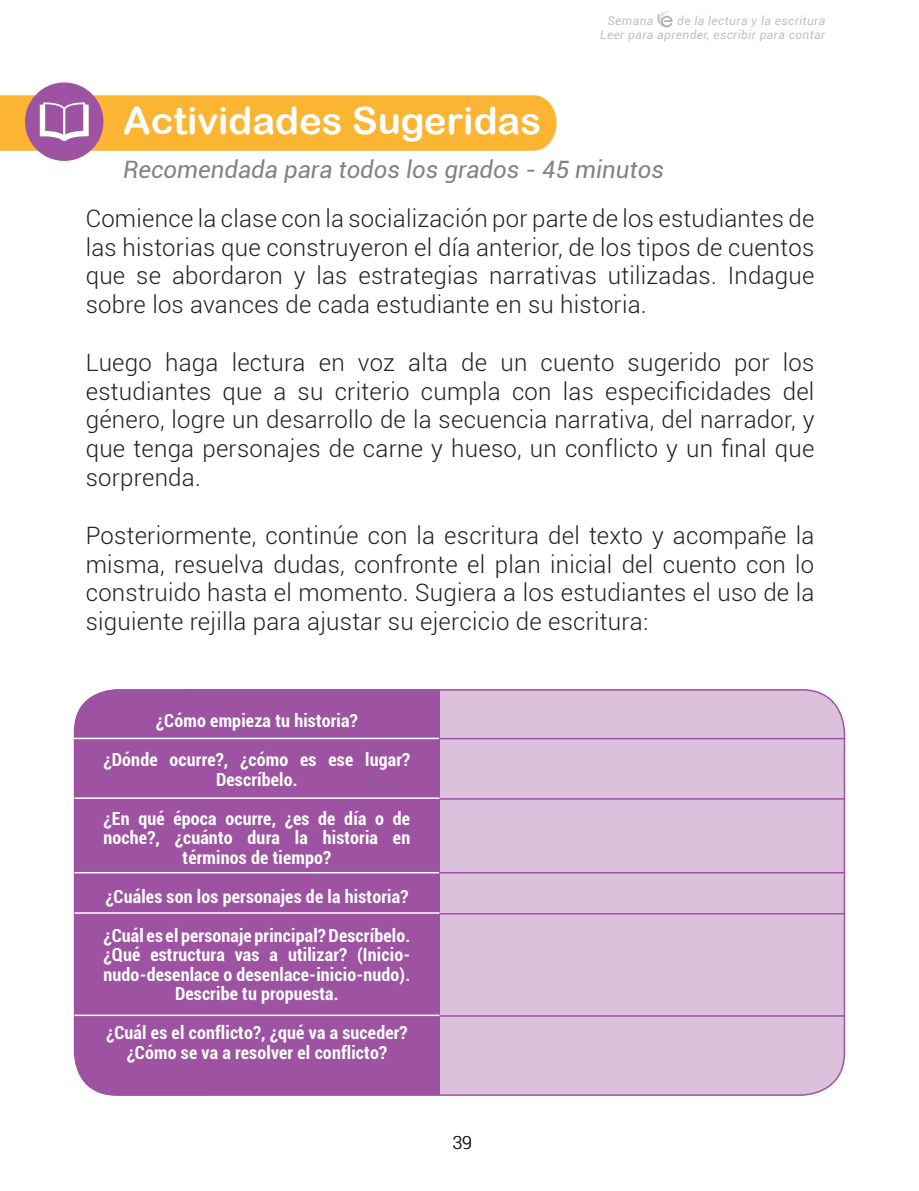
<style>
.page{position:relative;width:919px;height:1191px;background:#fff}
.page>*{position:absolute;margin:0;border:0;box-sizing:border-box;transform-origin:0 0}
.t1{font:37.5px "Arial Rounded MT Bold";color:#fff}
.t2{font:300 24px/28.8px "Roboto";letter-spacing:.01em;color:#231f20;text-align:justify}
.t3{font:italic 24px "Roboto";color:#838386}
.t4{font:700 condensed 18px/19.5px "Roboto";letter-spacing:.01em;color:#fff;text-align:center}
.t5{font:300 18px "Roboto";color:#231f20}
.t6{font:italic 12px/14.4px "Roboto";letter-spacing:.03em;color:#c0c1c4;text-align:right}
</style>
<div class="page">
<svg style="left:657px;top:10px;width:15px;height:17px"></svg>
<div style="left:25px;top:82px;width:78px;height:79px;background:#9d53a1;border-radius:50%"></div>
<svg style="left:0;top:95px;width:556px;height:56px;background:#f2ad46"></svg>
<div style="left:74px;top:690px;width:770px;height:405px;background:#dcc1dd;border-radius:43px"></div>
<div style="left:74px;top:692px;width:113px;height:403px;background:#9d53a1"></div>
<div style="left:187px;top:690px;width:252px;height:405px;background:#9d53a1"></div>
<hr style="left:74px;top:739px;width:365px;height:2px;background:#9d53a1">
<hr style="left:439px;top:738px;width:406px;height:1px;background:#9d53a1">
<hr style="left:74px;top:737px;width:365px;height:2px;background:#fff">
<hr style="left:74px;top:797px;width:365px;height:2px;background:#fff">
<hr style="left:74px;top:872px;width:365px;height:1px;background:#fff">
<hr style="left:74px;top:912px;width:365px;height:1px;background:#fff">
<hr style="left:74px;top:1014px;width:365px;height:2px;background:#fff">
<hr style="left:439px;top:798px;width:406px;height:1px;background:#9d53a1">
<hr style="left:439px;top:872px;width:405px;height:1px;background:#9d53a1">
<hr style="left:439px;top:913px;width:406px;height:1px;background:#9d53a1">
<hr style="left:439px;top:1015px;width:406px;height:1px;background:#9d53a1">
<p class="t1" style="left:123px;top:99px;width:419px">Actividades Sugeridas</p>
<p class="t6" style="left:600px;top:13px;width:227px">de la lectura y la escritura<br>Leer para aprender, escribir para contar</p>
<p class="t6" style="left:607px;top:13px;width:47px">Semana</p>
<p class="t3" style="left:123px;top:153px;width:542px">Recomendada para todos los grados - 45 minutos</p>
<p class="t2" style="left:86px;top:203px;width:730px">Comience la clase con la socialización por parte de los estudiantes de las historias que construyeron el día anterior, de los tipos de cuentos que se abordaron y las estrategias narrativas utilizadas. Indague sobre los avances de cada estudiante en su historia.</p>
<p class="t2" style="left:86px;top:347px;width:730px">Luego haga lectura en voz alta de un cuento sugerido por los estudiantes que a su criterio cumpla con las especificidades del género, logre un desarrollo de la secuencia narrativa, del narrador, y que tenga personajes de carne y hueso, un conflicto y un final que sorprenda.</p>
<p class="t2" style="left:86px;top:520px;width:730px">Posteriormente, continúe con la escritura del texto y acompañe la misma, resuelva dudas, confronte el plan inicial del cuento con lo construido hasta el momento. Sugiera a los estudiantes el uso de la siguiente rejilla para ajustar su ejercicio de escritura:</p>
<p class="t4" style="left:156px;top:710px;width:203px">¿Cómo empieza tu historia?</p>
<p class="t4" style="left:103px;top:749px;width:308px">¿Dónde ocurre?, ¿cómo es ese lugar?<br>Descríbelo.</p>
<p class="t4" style="left:103px;top:808px;width:308px">¿En qué época ocurre, ¿es de día o de noche?, ¿cuánto dura la historia en términos de tiempo?</p>
<p class="t4" style="left:105px;top:886px;width:304px">¿Cuáles son los personajes de la historia?</p>
<p class="t4" style="left:103px;top:925px;width:308px">¿Cuál es el personaje principal? Descríbelo.</p>
<p class="t4" style="left:103px;top:944px;width:308px">¿Qué estructura vas a utilizar? (Inicio&shy;nudo-desenlace o desenlace-inicio-nudo).<br>Describe tu propuesta.</p>
<p class="t4" style="left:106px;top:1022px;width:303px">¿Cuál es el conflicto?, ¿qué va a suceder?</p>
<p class="t4" style="left:127px;top:1042px;width:262px">¿Cómo se va a resolver el conflicto?</p>
<p class="t5" style="left:452px;top:1130px;width:21px">39</p>
</div>
